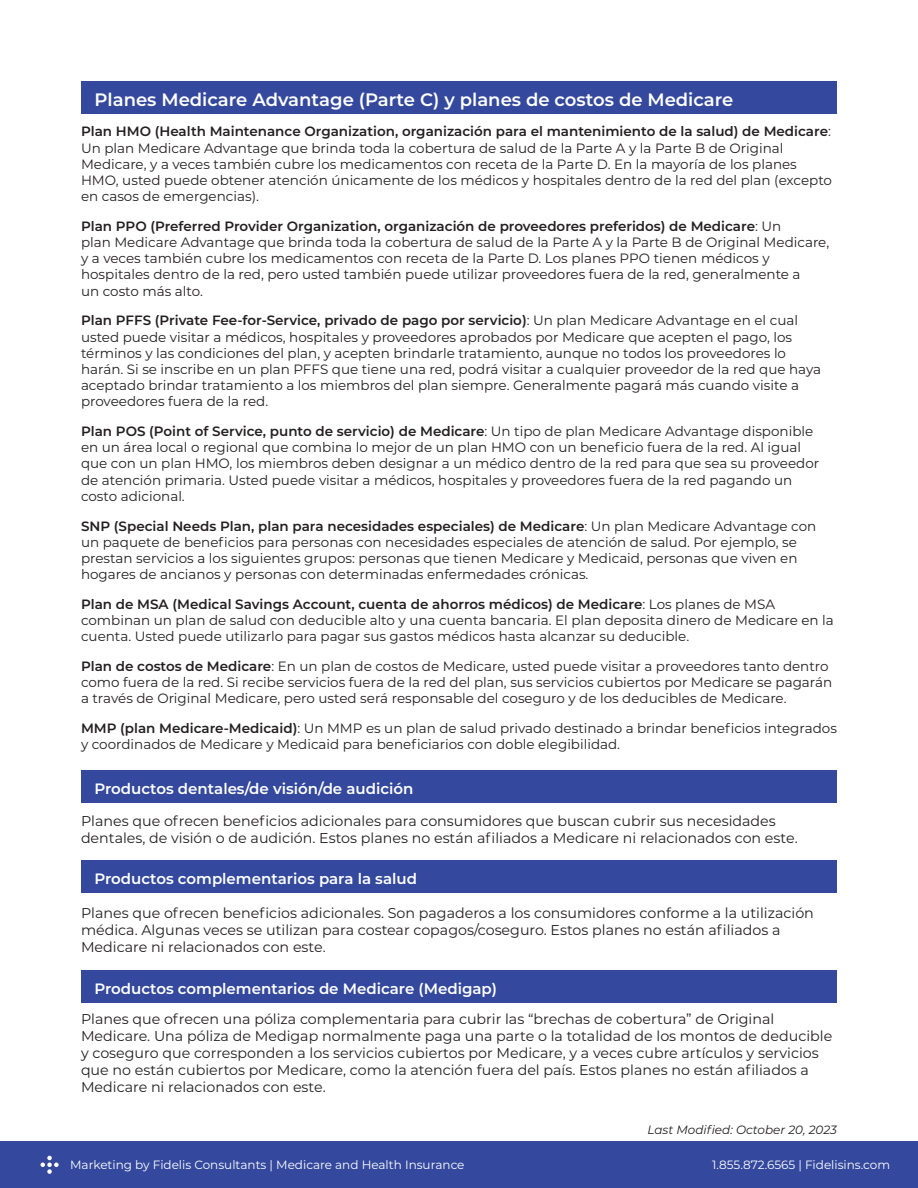
<style>
.page{position:relative;width:918px;height:1188px;background:#fff}
.page>*{position:absolute;margin:0;border:0;box-sizing:border-box;transform-origin:0 0}
.t1{font:600 18px "Montserrat";color:#fff}
.t2{font:600 15px "Montserrat";color:#fff}
.t3{font:14.25px/17.1px "Montserrat";color:#231f20}
.t4{font:13.5px/16.2px "Montserrat";color:#231f20}
.t5{font:12px "Montserrat";color:#fff}
.t6{font:italic 12px "Montserrat";color:#231f20}
.s1{font-weight:600}
</style>
<div class="page">
<div style="left:81px;top:81px;width:756px;height:32px;background:#34499e"></div>
<div style="left:81px;top:860px;width:756px;height:32px;background:#34499e"></div>
<div style="left:81px;top:970px;width:756px;height:33px;background:#34499e"></div>
<div style="left:81px;top:770px;width:756px;height:33px;background:#34499e"></div>
<div style="left:0;top:1142px;width:918px;height:46px;background:#34499e"></div>
<svg style="left:40px;top:1156px;width:19px;height:18px"></svg>
<p class="t1" style="left:94px;top:87px;width:640px">Planes Medicare Advantage (Parte C) y planes de costos de Medicare</p>
<p class="t4" style="left:81px;top:123px;width:753px"><span class="s1">Plan HMO (Health Maintenance Organization, organización para el mantenimiento de la salud) de Medicare</span>:<br>Un plan Medicare Advantage que brinda toda la cobertura de salud de la Parte A y la Parte B de Original Medicare, y a veces también cubre los medicamentos con receta de la Parte D. En la mayoría de los planes HMO, usted puede obtener atención únicamente de los médicos y hospitales dentro de la red del plan (excepto en casos de emergencias).</p>
<p class="t4" style="left:81px;top:217px;width:750px"><span class="s1">Plan PPO (Preferred Provider Organization, organización de proveedores preferidos) de Medicare</span>: Un<br>plan Medicare Advantage que brinda toda la cobertura de salud de la Parte A y la Parte B de Original Medicare, y a veces también cubre los medicamentos con receta de la Parte D. Los planes PPO tienen médicos y hospitales dentro de la red, pero usted también puede utilizar proveedores fuera de la red, generalmente a<br>un costo más alto.</p>
<p class="t4" style="left:81px;top:312px;width:742px"><span class="s1">Plan PFFS (Private Fee-for-Service, privado de pago por servicio)</span>: Un plan Medicare Advantage en el cual usted puede visitar a médicos, hospitales y proveedores aprobados por Medicare que acepten el pago, los términos y las condiciones del plan, y acepten brindarle tratamiento, aunque no todos los proveedores lo harán. Si se inscribe en un plan PFFS que tiene una red, podrá visitar a cualquier proveedor de la red que haya aceptado brindar tratamiento a los miembros del plan siempre. Generalmente pagará más cuando visite a proveedores fuera de la red.</p>
<p class="t4" style="left:81px;top:423px;width:740px"><span class="s1">Plan POS (Point of Service, punto de servicio) de Medicare</span>: Un tipo de plan Medicare Advantage disponible en un área local o regional que combina lo mejor de un plan HMO con un beneficio fuera de la red. Al igual que con un plan HMO, los miembros deben designar a un médico dentro de la red para que sea su proveedor de atención primaria. Usted puede visitar a médicos, hospitales y proveedores fuera de la red pagando un costo adicional.</p>
<p class="t4" style="left:81px;top:517px;width:737px"><span class="s1">SNP (Special Needs Plan, plan para necesidades especiales) de Medicare</span>: Un plan Medicare Advantage con un paquete de beneficios para personas con necesidades especiales de atención de salud. Por ejemplo, se prestan servicios a los siguientes grupos: personas que tienen Medicare y Medicaid, personas que viven en hogares de ancianos y personas con determinadas enfermedades crónicas.</p>
<p class="t4" style="left:81px;top:595px;width:754px"><span class="s1">Plan de MSA (Medical Savings Account, cuenta de ahorros médicos) de Medicare</span>: Los planes de MSA combinan un plan de salud con deducible alto y una cuenta bancaria. El plan deposita dinero de Medicare en la cuenta. Usted puede utilizarlo para pagar sus gastos médicos hasta alcanzar su deducible.</p>
<p class="t4" style="left:81px;top:658px;width:753px"><span class="s1">Plan de costos de Medicare</span>: En un plan de costos de Medicare, usted puede visitar a proveedores tanto dentro como fuera de la red. Si recibe servicios fuera de la red del plan, sus servicios cubiertos por Medicare se pagarán a través de Original Medicare, pero usted será responsable del coseguro y de los deducibles de Medicare.</p>
<p class="t4" style="left:81px;top:720px;width:758px"><span class="s1">MMP (plan Medicare-Medicaid)</span>: Un MMP es un plan de salud privado destinado a brindar beneficios integrados y coordinados de Medicare y Medicaid para beneficiarios con doble elegibilidad.</p>
<p class="t2" style="left:94px;top:778px;width:320px">Productos dentales/de visión/de audición</p>
<p class="t3" style="left:81px;top:811px;width:718px">Planes que ofrecen beneficios adicionales para consumidores que buscan cubrir sus necesidades dentales, de visión o de audición. Estos planes no están afiliados a Medicare ni relacionados con este.</p>
<p class="t2" style="left:94px;top:868px;width:324px">Productos complementarios para la salud</p>
<p class="t3" style="left:81px;top:904px;width:734px">Planes que ofrecen beneficios adicionales. Son pagaderos a los consumidores conforme a la utilización médica. Algunas veces se utilizan para costear copagos/coseguro. Estos planes no están afiliados a<br>Medicare ni relacionados con este.</p>
<p class="t2" style="left:94px;top:978px;width:404px">Productos complementarios de Medicare (Medigap)</p>
<p class="t3" style="left:81px;top:1009px;width:753px">Planes que ofrecen una póliza complementaria para cubrir las “brechas de cobertura” de Original Medicare. Una póliza de Medigap normalmente paga una parte o la totalidad de los montos de deducible y coseguro que corresponden a los servicios cubiertos por Medicare, y a veces cubre artículos y servicios que no están cubiertos por Medicare, como la atención fuera del país. Estos planes no están afiliados a Medicare ni relacionados con este.</p>
<p class="t6" style="left:647px;top:1121px;width:191px">Last Modified: October 20, 2023</p>
<p class="t5" style="left:70px;top:1156px;width:396px">Marketing by Fidelis Consultants | Medicare and Health Insurance</p>
<p class="t5" style="left:712px;top:1156px;width:179px">1.855.872.6565 | Fidelisins.com</p>
</div>
